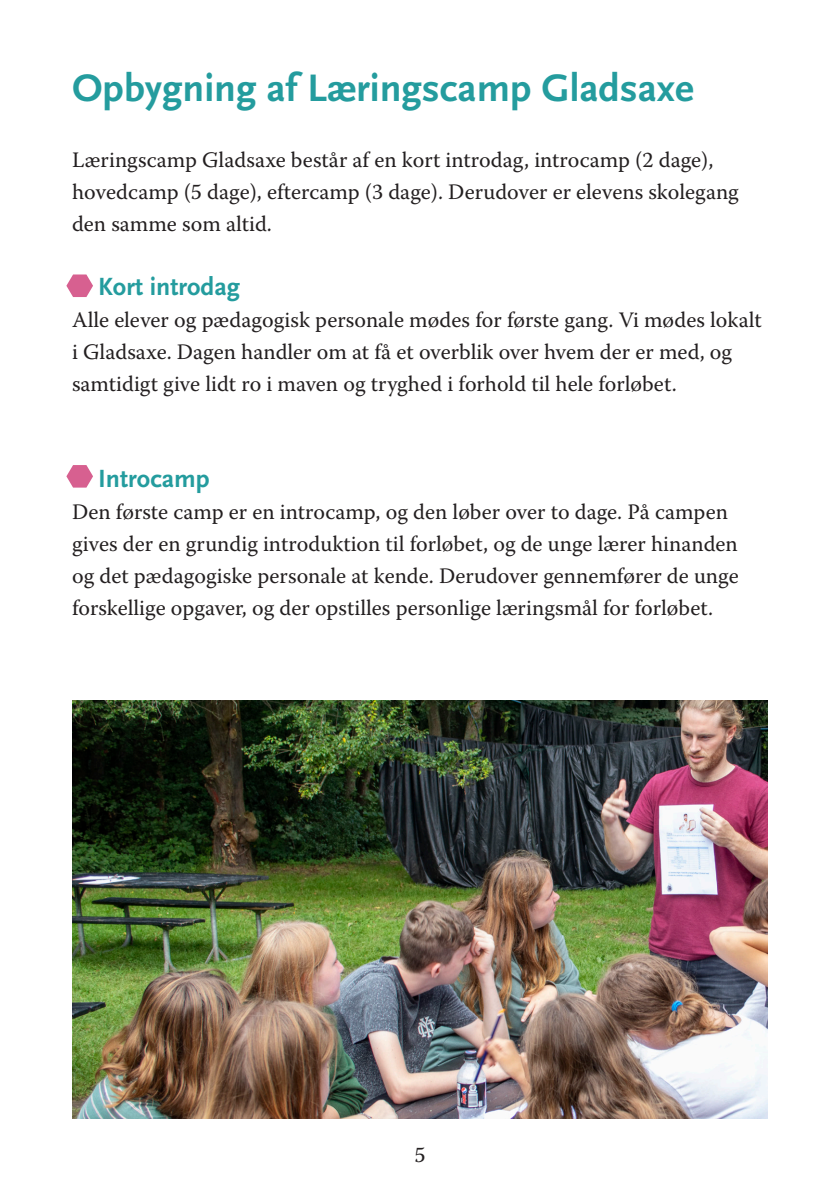
<style>
.page{position:relative;width:840px;height:1191px;background:#fff}
.page>*{position:absolute;margin:0;border:0;box-sizing:border-box;transform-origin:0 0}
.Head{font:700 40px "Scala Sans";color:#249c9e}
.Mellemrubrik{font:700 26px "Scala Sans";color:#249c9e}
.Brød{font:22px/32px "Warnock Pro";color:#231f20}
</style>
<div class="page">
<img style="left:72px;top:700px;width:695px;height:419px">
<svg style="left:66px;top:274px;width:27px;height:23px"></svg>
<svg style="left:66px;top:465px;width:27px;height:22px"></svg>
<p class="Head" style="left:72px;top:67px;width:622px">Opbygning af Læringscamp Gladsaxe</p>
<p class="Brød" style="left:72px;top:144px;width:668px">Læringscamp Gladsaxe består af en kort introdag, introcamp (2 dage), hovedcamp (5 dage), eftercamp (3 dage). Derudover er elevens skolegang den samme som altid.</p>
<p class="Mellemrubrik" style="left:98px;top:273px;width:143px">Kort introdag</p>
<p class="Brød" style="left:72px;top:304px;width:690px">Alle elever og pædagogisk personale mødes for første gang. Vi mødes lokalt i Gladsaxe. Dagen handler om at få et overblik over hvem der er med, og samtidigt give lidt ro i maven og tryghed i forhold til hele forløbet.</p>
<p class="Mellemrubrik" style="left:98px;top:465px;width:113px">Introcamp</p>
<p class="Brød" style="left:72px;top:496px;width:667px">Den første camp er en introcamp, og den løber over to dage. På campen gives der en grundig introduktion til forløbet, og de unge lærer hinanden og det pædagogiske personale at kende. Derudover gennemfører de unge forskellige opgaver, og der opstilles personlige læringsmål for forløbet.</p>
<p class="Brød" style="left:414px;top:1138px;width:13px">5</p>
</div>
